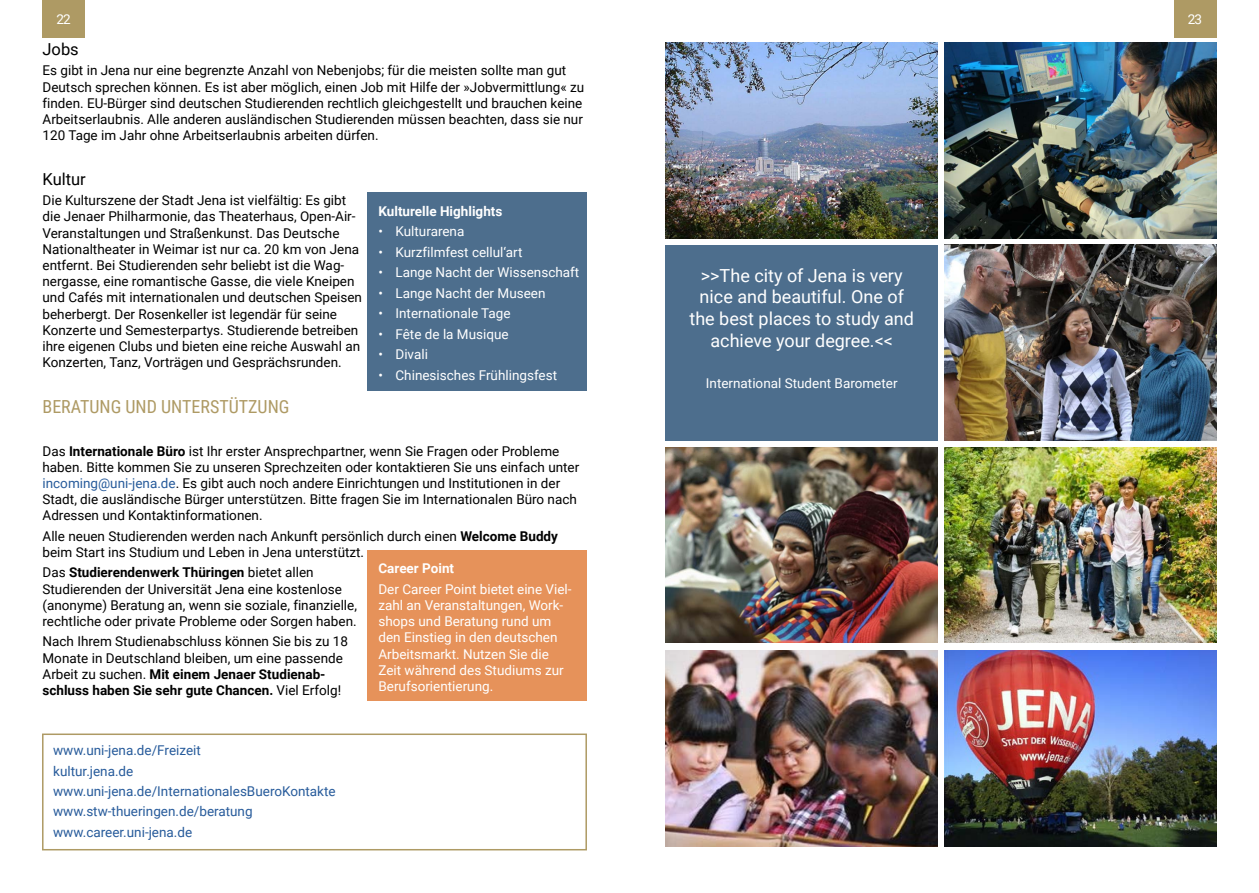
<style>
.page{position:relative;width:1259px;height:893px;background:#fff}
.page>*{position:absolute;margin:0;border:0;box-sizing:border-box;transform-origin:0 0}
.t1{font:18px/21.6px "Roboto";color:#fff;text-align:center}
.t2{font:18px "Roboto Condensed";color:#ae9a64}
.t3{font:16.5px "Roboto";color:#000}
.t4{font:13.5px/16.2px "Roboto";color:#000}
.t5{font:13.5px/16.2px "Roboto";color:#fff}
.t6{font:13.5px/20.4px "Roboto";color:#275b9b}
.t7{font:700 13.5px "Roboto";color:#fff}
.s1{font-weight:700}
.s2{color:#275b9b}
</style>
<div class="page">
<div style="left:43px;top:0;width:42px;height:37px;background:#ae9a64"></div>
<div style="left:1174px;top:0;width:42px;height:37px;background:#ae9a64"></div>
<img style="left:665px;top:43px;width:273px;height:195px">
<img style="left:944px;top:43px;width:272px;height:195px">
<img style="left:944px;top:245px;width:272px;height:195px">
<img style="left:944px;top:447px;width:272px;height:196px">
<img style="left:665px;top:447px;width:273px;height:196px">
<img style="left:665px;top:650px;width:273px;height:196px">
<img style="left:944px;top:651px;width:272px;height:195px">
<div style="left:665px;top:245px;width:273px;height:195px;background:#4d6e8d"></div>
<div style="left:368px;top:192px;width:219px;height:199px;background:#4d6e8d"></div>
<div style="left:368px;top:550px;width:219px;height:151px;background:#e6925a"></div>
<div style="left:42px;top:733px;width:545px;height:117px;background:#fff;border:2px solid #ae9a64"></div>
<p class="t5" style="left:57px;top:11px;width:16px">22</p>
<p class="t5" style="left:1188px;top:11px;width:16px">23</p>
<p class="t3" style="left:43px;top:37px;width:38px">Jobs</p>
<p class="t4" style="left:43px;top:62px;width:543px">Es gibt in Jena nur eine begrenzte Anzahl von Nebenjobs; für die meisten sollte man gut Deutsch sprechen können. Es ist aber möglich, einen Job mit Hilfe der »Jobvermittlung« zu finden. EU-Bürger sind deutschen Studierenden rechtlich gleichgestellt und brauchen keine Arbeitserlaubnis. Alle anderen ausländischen Studierenden müssen beachten, dass sie nur 120 Tage im Jahr ohne Arbeitserlaubnis arbeiten dürfen.</p>
<p class="t3" style="left:43px;top:167px;width:45px">Kultur</p>
<p class="t4" style="left:43px;top:192px;width:321px">Die Kulturszene der Stadt Jena ist vielfältig: Es gibt die Jenaer Philharmonie, das Theaterhaus, Open-Air-Veranstaltungen und Straßenkunst. Das Deutsche Nationaltheater in Weimar ist nur ca. 20 km von Jena entfernt. Bei Studierenden sehr beliebt ist die Wag&shy;nergasse, eine romantische Gasse, die viele Kneipen und Cafés mit internationalen und deutschen Speisen beherbergt. Der Rosenkeller ist legendär für seine Konzerte und Semesterpartys. Studierende betreiben ihre eigenen Clubs und bieten eine reiche Auswahl an Konzerten, Tanz, Vorträgen und Gesprächsrunden.</p>
<h1 class="t2" style="left:43px;top:394px;width:248px">BERATUNG UND UNTERSTÜTZUNG</h1>
<p class="t4" style="left:43px;top:442px;width:538px">Das <span class="s1">Internationale Büro</span> ist Ihr erster Ansprechpartner, wenn Sie Fragen oder Probleme haben. Bitte kommen Sie zu unseren Sprechzeiten oder kontaktieren Sie uns einfach unter <span class="s2">incoming@uni-jena.de</span>. Es gibt auch noch andere Einrichtungen und Institutionen in der Stadt, die ausländische Bürger unterstützen. Bitte fragen Sie im Internationalen Büro nach Adressen und Kontaktinformationen.</p>
<p class="t4" style="left:43px;top:527px;width:517px">Alle neuen Studierenden werden nach Ankunft persönlich durch einen <span class="s1">Welcome Buddy </span>beim Start ins Studium und Leben in Jena unterstützt.</p>
<p class="t4" style="left:43px;top:564px;width:316px">Das <span class="s1">Studierendenwerk Thüringen</span> bietet allen Studierenden der Universität Jena eine kostenlose (anonyme) Beratung an, wenn sie soziale, finanzielle, rechtliche oder private Probleme oder Sorgen haben.</p>
<p class="t4" style="left:43px;top:633px;width:307px">Nach Ihrem Studienabschluss können Sie bis zu 18<br>Monate in Deutschland bleiben, um eine passende Arbeit zu suchen. <span class="s1">Mit einem Jenaer Studienab&shy;schluss haben Sie sehr gute Chancen.</span> Viel Erfolg!</p>
<p class="t7" style="left:378px;top:202px;width:125px">Kulturelle Highlights</p>
<p class="t5" style="left:378px;top:223px;width:87px">• Kulturarena</p>
<p class="t5" style="left:378px;top:244px;width:145px">• Kurzfilmfest cellul‘art</p>
<p class="t5" style="left:378px;top:264px;width:202px">• Lange Nacht der Wissenschaft</p>
<p class="t5" style="left:378px;top:284px;width:169px">• Lange Nacht der Museen</p>
<p class="t5" style="left:378px;top:305px;width:134px">• Internationale Tage</p>
<p class="t5" style="left:378px;top:325px;width:132px">• Fête de la Musique</p>
<p class="t5" style="left:378px;top:346px;width:51px">• Divali</p>
<p class="t5" style="left:378px;top:366px;width:180px">• Chinesisches Frühlingsfest</p>
<h1 class="t1" style="left:689px;top:264px;width:226px">&gt;&gt;The city of Jena is very nice and beautiful. One of the best places to study and achieve your degree.&lt;&lt;</h1>
<p class="t5" style="left:706px;top:374px;width:193px">International Student Barometer</p>
<p class="t7" style="left:378px;top:559px;width:77px">Career Point</p>
<p class="t5" style="left:378px;top:580px;width:195px">Der Career Point bietet eine Viel&shy;zahl an Veranstaltungen, Work&shy;shops und Beratung rund um den Einstieg in den deutschen<br>Arbeitsmarkt. Nutzen Sie die<br>Zeit während des Studiums zur<br>Berufsorientierung.</p>
<p class="t6" style="left:53px;top:740px;width:284px">www.uni-jena.de/Freizeit<br>kultur.jena.de www.uni-jena.de/InternationalesBueroKontakte www.stw-thueringen.de/beratung www.career.uni-jena.de</p>
</div>
